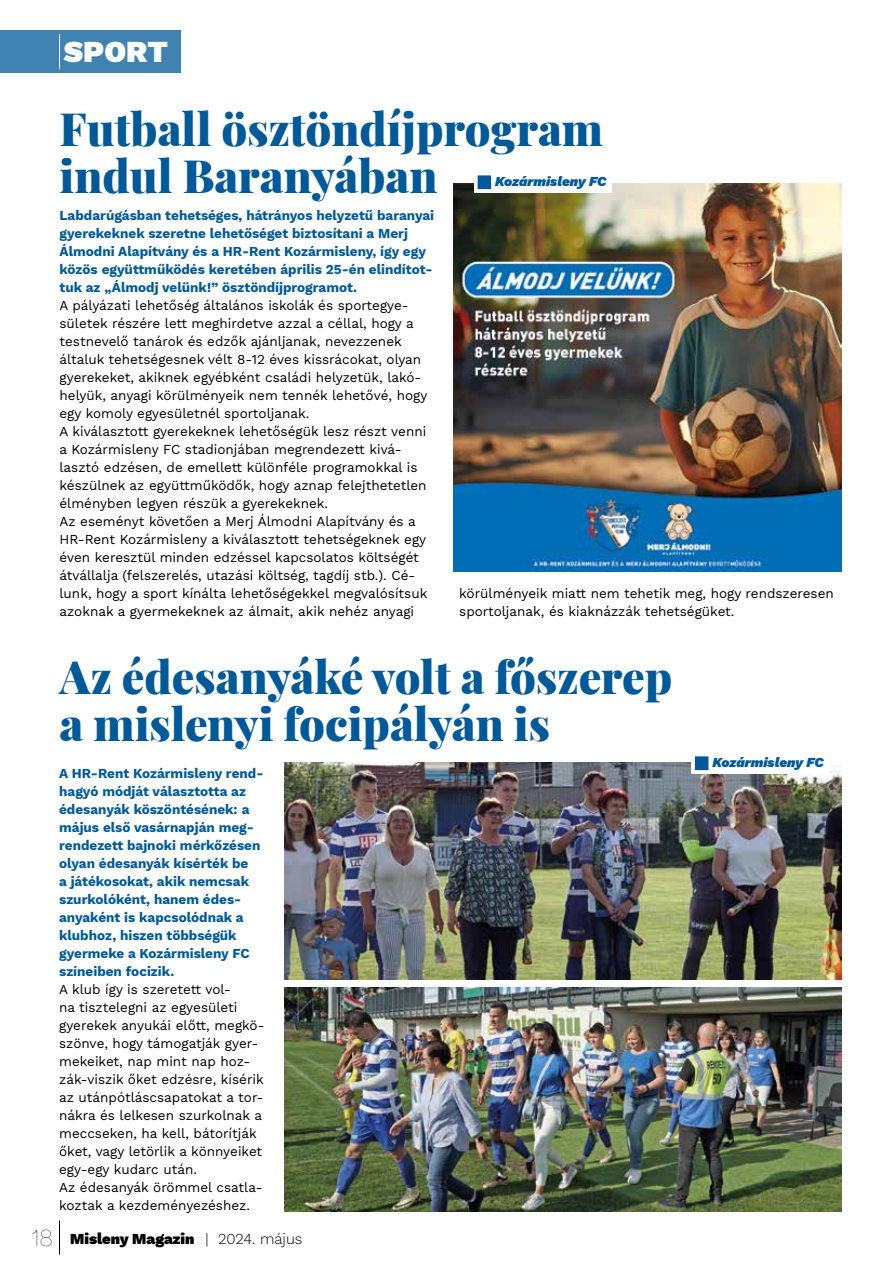
<style>
.page{position:relative;width:893px;height:1263px;background:#fff}
.page>*{position:absolute;margin:0;border:0;box-sizing:border-box;transform-origin:0 0}
.t1{font:45px/46.5px "Playfair Display";color:#005a9a}
.t2{font:900 30px "Work Sans";color:#fff}
.t3{font:900 15px "Work Sans";color:#000}
.t4{font:13.5px/18px "Work Sans";color:#000}
.t5{font:700 13.5px/18px "Work Sans";color:#005a9a}
.t6{font:italic 900 13.5px "Work Sans";color:#005a9a}
.s1{font-weight:100;font-size:24px}
.s2{font-weight:300}
</style>
<div class="page">
<img style="left:453px;top:183px;width:389px;height:389px">
<img style="left:285px;top:763px;width:557px;height:216px">
<img style="left:285px;top:987px;width:557px;height:225px">
<div style="left:691px;top:752px;width:137px;height:21px;background:#fff"></div>
<div style="left:695px;top:756px;width:13px;height:14px;background:#005a9a"></div>
<div style="left:474px;top:171px;width:138px;height:21px;background:#fff"></div>
<div style="left:478px;top:175px;width:13px;height:14px;background:#005a9a"></div>
<hr style="left:59px;top:1220px;width:1px;height:34px;background:#000">
<div style="left:0;top:30px;width:181px;height:42px;background:#4083b3"></div>
<hr style="left:59px;top:34px;width:1px;height:35px;background:#fff">
<h2 class="t2" style="left:64px;top:29px;width:106px">SPORT</h2>
<h1 class="t1" style="left:60px;top:103px;width:545px">Futball ösztöndíjprogram indul Baranyában</h1>
<p class="t6" style="left:495px;top:172px;width:113px">Kozármisleny FC</p>
<p class="t5" style="left:60px;top:206px;width:376px">Labdarúgásban tehetséges, hátrányos helyzetű baranyai gyerekeknek szeretne lehetőséget biztosítani a Merj Álmodni Alapítvány és a HR-Rent Kozármisleny, így egy közös együttműködés keretében április 25-én elindítot&shy;tuk az „Álmodj velünk!” ösztöndíjprogramot.</p>
<p class="t4" style="left:60px;top:296px;width:369px">A pályázati lehetőség általános iskolák és sportegye&shy;sületek részére lett meghirdetve azzal a céllal, hogy a testnevelő tanárok és edzők ajánljanak, nevezzenek általuk tehetségesnek vélt 8-12 éves kissrácokat, olyan gyerekeket, akiknek egyébként családi helyzetük, lakó&shy;helyük, anyagi körülményeik nem tennék lehetővé, hogy egy komoly egyesületnél sportoljanak.<br>A kiválasztott gyerekeknek lehetőségük lesz részt venni a Kozármisleny FC stadionjában megrendezett kivá&shy;lasztó edzésen, de emellett különféle programokkal is készülnek az együttműködők, hogy aznap felejthetetlen élményben legyen részük a gyerekeknek.<br>Az eseményt követően a Merj Álmodni Alapítvány és a HR-Rent Kozármisleny a kiválasztott tehetségeknek egy éven keresztül minden edzéssel kapcsolatos költségét átvállalja (felszerelés, utazási költség, tagdíj stb.). Cé&shy;lunk, hogy a sport kínálta lehetőségekkel megvalósítsuk azoknak a gyermekeknek az álmait, akik nehéz anyagi</p>
<p class="t4" style="left:459px;top:584px;width:376px">körülményeik miatt nem tehetik meg, hogy rendszeresen sportoljanak, és kiaknázzák tehetségüket.</p>
<h1 class="t1" style="left:60px;top:651px;width:614px">Az édesanyáké volt a főszerep a mislenyi focipályán is</h1>
<p class="t5" style="left:59px;top:764px;width:206px">A HR-Rent Kozármisleny rend&shy;hagyó módját választotta az édesanyák köszöntésének: a május első vasárnapján meg&shy;rendezett bajnoki mérkőzésen olyan édesanyák kísérték be<br>a játékosokat, akik nemcsak szurkolóként, hanem édes&shy;anyaként is kapcsolódnak a klubhoz, hiszen többségük gyermeke a Kozármisleny FC színeiben focizik.</p>
<p class="t4" style="left:59px;top:980px;width:207px">A klub így is szeretett vol-<br>na tisztelegni az egyesületi gyerekek anyukái előtt, megkö&shy;szönve, hogy támogatják gyer&shy;mekeiket, nap mint nap hoz&shy;zák-viszik őket edzésre, kísérik az utánpótláscsapatokat a tor&shy;nákra és lelkesen szurkolnak a meccseken, ha kell, bátorítják őket, vagy letörlik a könnyeiket egy-egy kudarc után.<br>Az édesanyák örömmel csatla&shy;koztak a kezdeményezéshez.</p>
<p class="t3" style="left:32px;top:1227px;width:272px"><span class="s1">18</span> Misleny Magazin <span class="s2">| 2024. május</span></p>
<p class="t6" style="left:712px;top:753px;width:113px">Kozármisleny FC</p>
</div>
